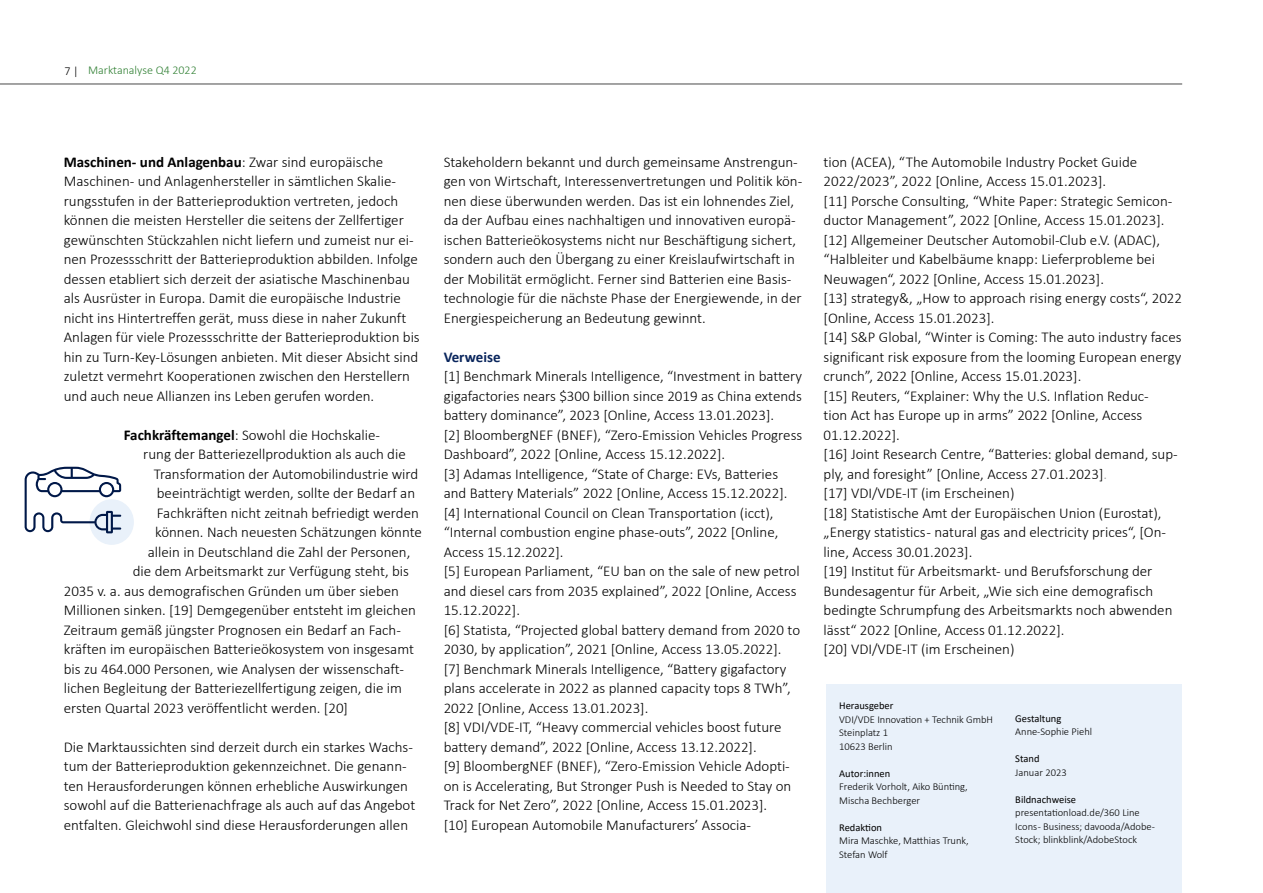
<style>
.page{position:relative;width:1263px;height:893px;background:#fff}
.page>*{position:absolute;margin:0;border:0;box-sizing:border-box;transform-origin:0 0}
.t1{font:300 15px/19.5px "Calibri";color:#000}
.t2{font:700 15px "Calibri";color:#09255c}
.t3{font:300 12px "Calibri";color:#318034}
.t4{font:300 10.5px/13.5px "Calibri";color:#000}
.t5{font:10.5px "Calibri";color:#000}
.s1{color:#000}
.s2{font-weight:700}
.s3{color:#9c9d9d}
</style>
<div class="page">
<hr style="left:0;top:84px;width:1182px;height:1px;background:#494948">
<div style="left:90px;top:499px;width:44px;height:46px;background:#e9f1fa;border-radius:50%"></div>
<svg style="left:25px;top:467px;width:96px;height:66px"></svg>
<div style="left:826px;top:684px;width:356px;height:209px;background:#e9f1fa"></div>
<p class="t3" style="left:64px;top:63px;width:134px"><span class="s1">7 |</span> Marktanalyse Q4 2022</p>
<p class="t1" style="left:64px;top:152px;width:357px"><span class="s2">Maschinen- und Anlagenbau</span>: Zwar sind europäische Maschinen- und Anlagenhersteller in sämtlichen Skalie&shy;rungsstufen in der Batterieproduktion vertreten, jedoch können die meisten Hersteller die seitens der Zellfertiger gewünschten Stückzahlen nicht liefern und zumeist nur ei&shy;nen Prozessschritt der Batterieproduktion abbilden. Infolge dessen etabliert sich derzeit der asiatische Maschinenbau als Ausrüster in Europa. Damit die europäische Industrie nicht ins Hintertreffen gerät, muss diese in naher Zukunft Anlagen für viele Prozessschritte der Batterieproduktion bis hin zu Turn-Key-Lösungen anbieten. Mit dieser Absicht sind zuletzt vermehrt Kooperationen zwischen den Herstellern und auch neue Allianzen ins Leben gerufen worden.</p>
<p class="t1" style="left:124px;top:425px;width:258px"><span class="s2">Fachkräftemangel</span>: Sowohl die Hochskalie-</p>
<p class="t1" style="left:143px;top:444px;width:264px">rung der Batteriezellproduktion als auch die</p>
<p class="t1" style="left:154px;top:464px;width:266px">Transformation der Automobilindustrie wird</p>
<p class="t1" style="left:157px;top:483px;width:260px">beeinträchtigt werden, sollte der Bedarf an</p>
<p class="t1" style="left:157px;top:503px;width:264px">Fachkräften nicht zeitnah befriedigt werden</p>
<p class="t1" style="left:155px;top:522px;width:268px">können. Nach neuesten Schätzungen könnte</p>
<p class="t1" style="left:148px;top:542px;width:264px">allein in Deutschland die Zahl der Personen,</p>
<p class="t1" style="left:133px;top:561px;width:278px">die dem Arbeitsmarkt zur Verfügung steht, bis</p>
<p class="t1" style="left:64px;top:581px;width:337px">2035 v. a. aus demografischen Gründen um über sieben</p>
<p class="t1" style="left:64px;top:600px;width:354px">Millionen sinken. [19] Demgegenüber entsteht im gleichen</p>
<p class="t1" style="left:64px;top:620px;width:339px">Zeitraum gemäß jüngster Prognosen ein Bedarf an Fach-</p>
<p class="t1" style="left:64px;top:639px;width:352px">kräften im europäischen Batterieökosystem von insgesamt</p>
<p class="t1" style="left:64px;top:659px;width:342px">bis zu 464.000 Personen, wie Analysen der wissenschaft-</p>
<p class="t1" style="left:64px;top:678px;width:340px">lichen Begleitung der Batteriezellfertigung zeigen, die im</p>
<p class="t1" style="left:64px;top:698px;width:286px">ersten Quartal 2023 veröffentlicht werden. [20]</p>
<p class="t1" style="left:64px;top:737px;width:353px">Die Marktaussichten sind derzeit durch ein starkes Wachs&shy;tum der Batterieproduktion gekennzeichnet. Die genann&shy;ten Herausforderungen können erhebliche Auswirkungen sowohl auf die Batterienachfrage als auch auf das Angebot entfalten. Gleichwohl sind diese Herausforderungen allen</p>
<p class="t1" style="left:444px;top:152px;width:360px">Stakeholdern bekannt und durch gemeinsame Anstrengun&shy;gen von Wirtschaft, Interessenvertretungen und Politik kön&shy;nen diese überwunden werden. Das ist ein lohnendes Ziel, da der Aufbau eines nachhaltigen und innovativen europä&shy;ischen Batterieökosystems nicht nur Beschäftigung sichert, sondern auch den Übergang zu einer Kreislaufwirtschaft in der Mobilität ermöglicht. Ferner sind Batterien eine Basis&shy;technologie für die nächste Phase der Energiewende, in der Energiespeicherung an Bedeutung gewinnt.</p>
<p class="t2" style="left:444px;top:346px;width:58px">Verweise</p>
<p class="t1" style="left:444px;top:366px;width:360px">[1] Benchmark Minerals Intelligence, “Investment in battery gigafactories nears $300 billion since 2019 as China extends battery dominance”, 2023 [Online, Access 13.01.2023].<br>[2] BloombergNEF (BNEF), “Zero-Emission Vehicles Progress Dashboard”, 2022 [Online, Access 15.12.2022].<br>[3] Adamas Intelligence, “State of Charge: EVs, Batteries and Battery Materials” 2022 [Online, Access 15.12.2022]. [4] International Council on Clean Transportation (icct), “Internal combustion engine phase-outs”, 2022 [Online, Access 15.12.2022].<br>[5] European Parliament, “EU ban on the sale of new petrol and diesel cars from 2035 explained”, 2022 [Online, Access 15.12.2022].<br>[6] Statista, “Projected global battery demand from 2020 to 2030, by application”, 2021 [Online, Access 13.05.2022].<br>[7] Benchmark Minerals Intelligence, “Battery gigafactory plans accelerate in 2022 as planned capacity tops 8 TWh”, 2022 [Online, Access 13.01.2023].<br>[8] VDI/VDE-IT, “Heavy commercial vehicles boost future battery demand”, 2022 [Online, Access 13.12.2022].<br>[9] BloombergNEF (BNEF), “Zero-Emission Vehicle Adopti&shy;on is Accelerating, But Stronger Push is Needed to Stay on Track for Net Zero”, 2022 [Online, Access 15.01.2023].<br>[10] European Automobile Manufacturers’ Associa-</p>
<p class="t1" style="left:823px;top:152px;width:360px">tion (ACEA), “The Automobile Industry Pocket Guide 2022/2023”, 2022 [Online, Access 15.01.2023].<br>[11] Porsche Consulting, “White Paper: Strategic Semicon&shy;ductor Management”, 2022 [Online, Access 15.01.2023]. [12] Allgemeiner Deutscher Automobil-Club e.V. (ADAC), “Halbleiter und Kabelbäume knapp: Lieferprobleme bei Neuwagen“, 2022 [Online, Access 15.01.2023].<br>[13] strategy&amp;, „How to approach rising energy costs“, 2022 [Online, Access 15.01.2023].<br>[14] S&amp;P Global, “Winter is Coming: The auto industry faces significant risk exposure from the looming European energy crunch”, 2022 [Online, Access 15.01.2023].<br>[15] Reuters, “Explainer: Why the U.S. Inflation Reduc-<br>tion Act has Europe up in arms” 2022 [Online, Access 01.12.2022].<br>[16] Joint Research Centre, “Batteries: global demand, sup&shy;ply, and foresight” [Online, Access 27.01.2023]<span class="s3">.<br></span>[17] VDI/VDE-IT (im Erscheinen)<br>[18] Statistische Amt der Europäischen Union (Eurostat), „Energy statistics- natural gas and electricity prices“, [On&shy;line, Access 30.01.2023].<br>[19] Institut fü r Arbeitsmarkt- und Berufsforschung der Bundesagentur fü r Arbeit, „Wie sich eine demografisch bedingte Schrumpfung des Arbeitsmarkts noch abwenden lässt“ 2022 [Online, Access 01.12.2022].<br>[20] VDI/VDE-IT (im Erscheinen)</p>
<p class="t5" style="left:839px;top:698px;width:56px">Herausgeber</p>
<p class="t4" style="left:839px;top:712px;width:155px">VDI/VDE Innovation + Technik GmbH<br>Steinplatz 1<br>10623 Berlin</p>
<p class="t5" style="left:839px;top:766px;width:53px">Autor:innen</p>
<p class="t4" style="left:839px;top:780px;width:130px">Frederik Vorholt, Aiko Bünting,<br>Mischa Bechberger</p>
<p class="t5" style="left:839px;top:820px;width:44px">Redaktion</p>
<p class="t4" style="left:839px;top:834px;width:131px">Mira Maschke, Matthias Trunk,<br>Stefan Wolf</p>
<p class="t5" style="left:1015px;top:711px;width:48px">Gestaltung</p>
<p class="t4" style="left:1015px;top:725px;width:78px">Anne-Sophie Piehl</p>
<p class="t5" style="left:1015px;top:751px;width:26px">Stand</p>
<p class="t4" style="left:1015px;top:765px;width:53px">Januar 2023</p>
<p class="t5" style="left:1015px;top:792px;width:62px">Bildnachweise</p>
<p class="t4" style="left:1015px;top:806px;width:141px">presentationload.de/360 Line<br>Icons - Business; davooda/Adobe-<br>Stock; blinkblink/AdobeStock</p>
</div>
